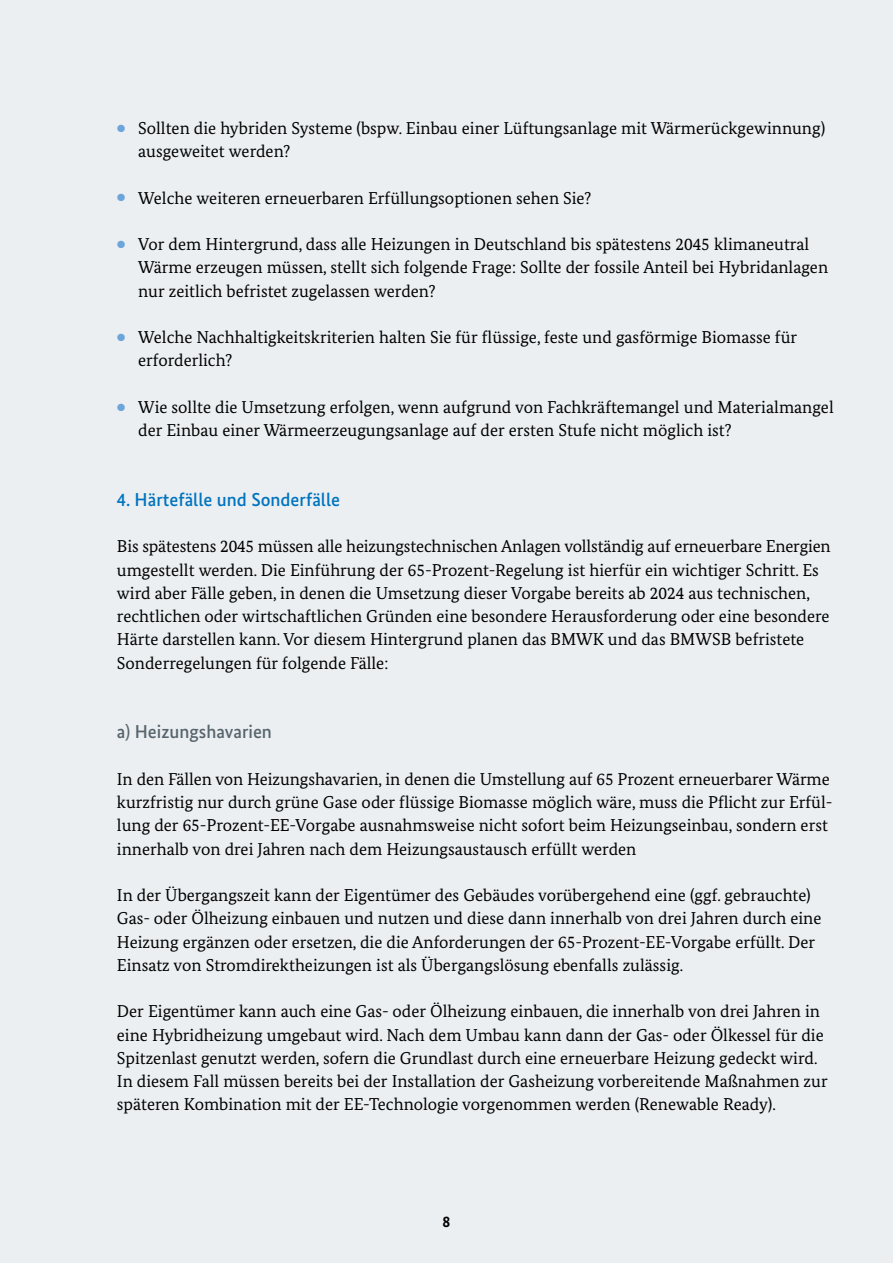
<style>
.page{position:relative;width:893px;height:1263px;background:#eceff2}
.page>*{position:absolute;margin:0;border:0;box-sizing:border-box;transform-origin:0 0}
.t1{font:500 18.75px "Bundes Sans";color:#0074be}
.t2{font:500 18.75px "Bundes Sans";color:#57656c}
.t3{font:17.25px/23.2px "Bundes Serif";color:#000}
.t4{font:700 15.75px "Bundes Sans";color:#000}
.s1{font-family:"European Pi Three";font-size:10.5px;color:#6ba5da}
</style>
<div class="page">
<p class="t3" style="left:138px;top:116px;width:688px;text-indent:-21px"><span class="s1">#</span> Sollten die hybriden Systeme (bspw. Einbau einer Lüftungsanlage mit Wärmerückgewinnung) ausgeweitet werden?</p>
<p class="t3" style="left:117px;top:186px;width:476px"><span class="s1">#</span> Welche weiteren erneuerbaren Erfüllungsoptionen sehen Sie?</p>
<p class="t3" style="left:138px;top:232px;width:691px;text-indent:-21px"><span class="s1">#</span> Vor dem Hintergrund, dass alle Heizungen in Deutschland bis spätestens 2045 klimaneutral<br>Wärme erzeugen müssen, stellt sich folgende Frage: Sollte der fossile Anteil bei Hybridanlagen nur zeitlich befristet zugelassen werden?</p>
<p class="t3" style="left:138px;top:325px;width:660px;text-indent:-21px"><span class="s1">#</span> Welche Nachhaltigkeitskriterien halten Sie für flüssige, feste und gasförmige Biomasse für erforderlich?</p>
<p class="t3" style="left:138px;top:395px;width:697px;text-indent:-21px"><span class="s1">#</span> Wie sollte die Umsetzung erfolgen, wenn aufgrund von Fachkräftemangel und Materialmangel der Einbau einer Wärmeerzeugungsanlage auf der ersten Stufe nicht möglich ist?</p>
<p class="t1" style="left:117px;top:488px;width:225px">4. Härtefälle und Sonderfälle</p>
<p class="t3" style="left:117px;top:535px;width:715px">Bis spätestens 2045 müssen alle heizungstechnischen Anlagen vollständig auf erneuerbare Energien umgestellt werden. Die Einführung der 65-Prozent-Regelung ist hierfür ein wichtiger Schritt. Es wird aber Fälle geben, in denen die Umsetzung dieser Vorgabe bereits ab 2024 aus technischen, rechtlichen oder wirtschaftlichen Gründen eine besondere Herausforderung oder eine besondere Härte darstellen kann. Vor diesem Hintergrund planen das BMWK und das BMWSB befristete Sonderregelungen für folgende Fälle:</p>
<p class="t2" style="left:117px;top:720px;width:157px">a) Heizungshavarien</p>
<p class="t3" style="left:117px;top:767px;width:717px">In den Fällen von Heizungshavarien, in denen die Umstellung auf 65 Prozent erneuerbarer Wärme kurzfristig nur durch grüne Gase oder flüssige Biomasse möglich wäre, muss die Pflicht zur Erfül&shy;lung der 65-Prozent-EE-Vorgabe ausnahmsweise nicht sofort beim Heizungseinbau, sondern erst innerhalb von drei Jahren nach dem Heizungsaustausch erfüllt werden</p>
<p class="t3" style="left:117px;top:883px;width:706px">In der Übergangszeit kann der Eigentümer des Gebäudes vorübergehend eine (ggf. gebrauchte)<br>Gas- oder Ölheizung einbauen und nutzen und diese dann innerhalb von drei Jahren durch eine Heizung ergänzen oder ersetzen, die die Anforderungen der 65-Prozent-EE-Vorgabe erfüllt. Der Einsatz von Stromdirektheizungen ist als Übergangslösung ebenfalls zulässig.</p>
<p class="t3" style="left:117px;top:1000px;width:712px">Der Eigentümer kann auch eine Gas- oder Ölheizung einbauen, die innerhalb von drei Jahren in eine Hybridheizung umgebaut wird. Nach dem Umbau kann dann der Gas- oder Ölkessel für die Spitzenlast genutzt werden, sofern die Grundlast durch eine erneuerbare Heizung gedeckt wird.<br>In diesem Fall müssen bereits bei der Installation der Gasheizung vorbereitende Maßnahmen zur späteren Kombination mit der EE-Technologie vorgenommen werden (Renewable Ready).</p>
<p class="t4" style="left:443px;top:1212px;width:9px">8</p>
</div>
